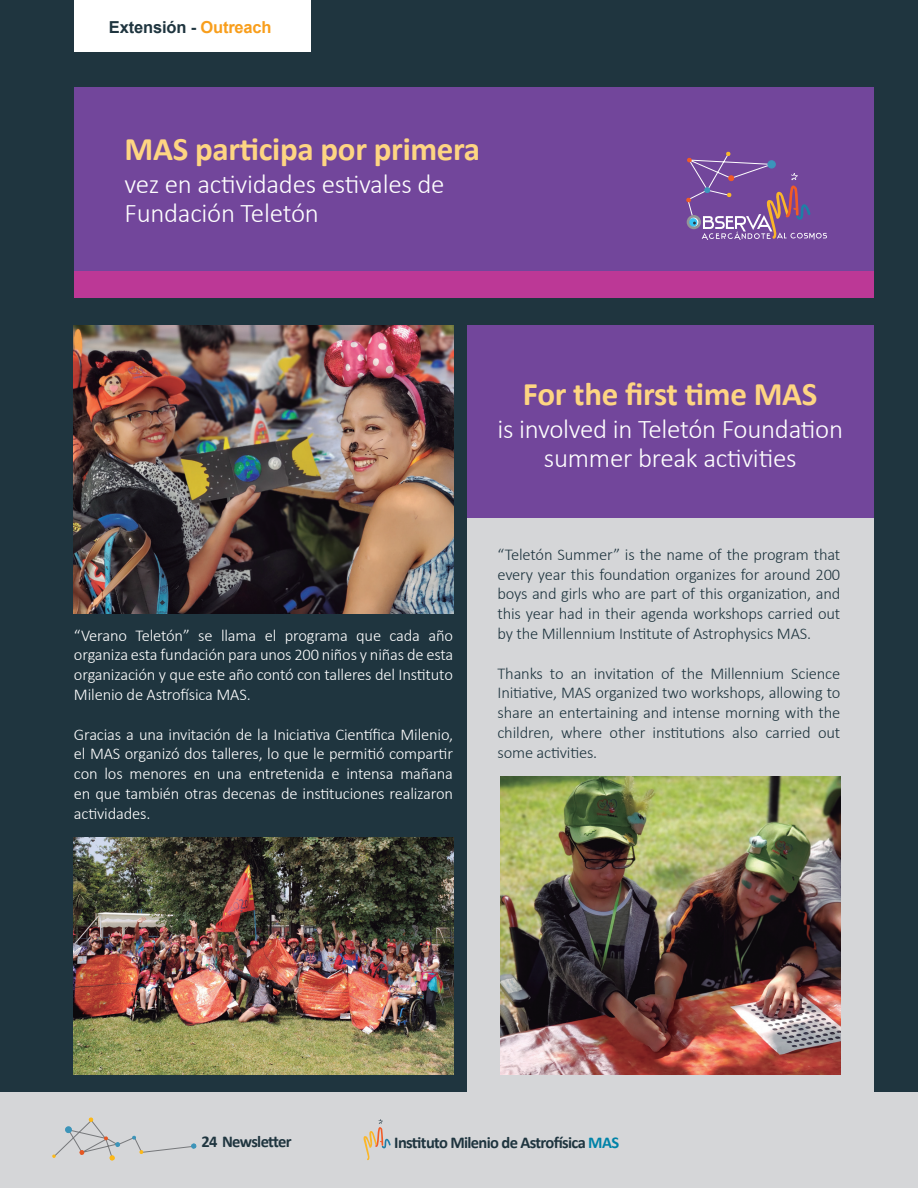
<style>
.page{position:relative;width:918px;height:1188px;background:#fff}
.page>*{position:absolute;margin:0;border:0;box-sizing:border-box;transform-origin:0 0}
.t1{font:700 33px "Calibri";letter-spacing:-.01em;color:#fed582}
.t2{font:300 27px/29.4px "Calibri";letter-spacing:-.01em;color:#fff}
.t3{font:300 16.5px/19.8px "Calibri";letter-spacing:-.01em;color:#1f353f;text-align:justify}
.t4{font:300 16.5px/19.8px "Calibri";letter-spacing:-.01em;color:#fff;text-align:justify}
.t5{font:700 16.5px "Calibri";letter-spacing:-.04em;color:#1f353f}
.t6{font:700 16.5px "Arial";letter-spacing:-.01em;color:#1f353f}
.s1{color:#f89e1c}
.s2{color:#0083a8}
</style>
<div class="page">
<div style="left:0;top:0;width:918px;height:1177px;background:#1f353f"></div>
<div style="left:0;top:1092px;width:918px;height:96px;background:#d5d6d8"></div>
<div style="left:74px;top:0;width:237px;height:51px;background:#fff"></div>
<svg style="left:53px;top:1118px;width:143px;height:43px"></svg>
<div style="left:74px;top:87px;width:799px;height:210px;background:#72469b"></div>
<svg style="left:363px;top:1119px;width:28px;height:41px"></svg>
<img style="left:74px;top:326px;width:379px;height:287px">
<img style="left:74px;top:838px;width:379px;height:237px">
<div style="left:467px;top:504px;width:406px;height:608px;background:#d5d6d8"></div>
<div style="left:467px;top:326px;width:406px;height:192px;background:#72469b"></div>
<img style="left:501px;top:776px;width:339px;height:298px">
<svg style="left:686px;top:151px;width:141px;height:89px"></svg>
<div style="left:74px;top:271px;width:799px;height:26px;background:#bc3896"></div>
<p class="t6" style="left:109px;top:15px;width:164px">Extensión - <span class="s1">Outreach</span></p>
<h1 class="t1" style="left:125px;top:126px;width:357px">MAS participa por primera</h1>
<h2 class="t2" style="left:125px;top:169px;width:322px">vez en actividades estivales de<br>Fundación Teletón</h2>
<p class="t4" style="left:74px;top:625px;width:381px">“Verano Teletón” se llama el programa que cada año organiza esta fundación para unos 200 niños y niñas de esta organización y que este año contó con talleres del Instituto Milenio de Astrofísica MAS.</p>
<p class="t4" style="left:74px;top:724px;width:381px">Gracias a una invitación de la Iniciativa Científica Milenio, el MAS organizó dos talleres, lo que le permitió compartir con los menores en una entretenida e intensa mañana en que también otras decenas de instituciones realizaron actividades.</p>
<h1 class="t1" style="left:523px;top:371px;width:296px">For the first time MAS</h1>
<h2 class="t2" style="left:497px;top:414px;width:347px;text-align:center">is involved in Teletón Foundation summer break activities</h2>
<p class="t3" style="left:497px;top:544px;width:344px">“Teletón Summer” is the name of the program that every year this foundation organizes for around 200 boys and girls who are part of this organization, and this year had in their agenda workshops carried out by the Millennium Institute of Astrophysics MAS.</p>
<p class="t3" style="left:497px;top:663px;width:344px">Thanks to an invitation of the Millennium Science Initiative, MAS organized two workshops, allowing to share an entertaining and intense morning with the children, where other institutions also carried out some activities.</p>
<p class="t5" style="left:202px;top:1130px;width:92px">24 Newsletter</p>
<p class="t5" style="left:394px;top:1131px;width:226px">Instituto Milenio de Astrofísica <span class="s2">MAS</span></p>
</div>
